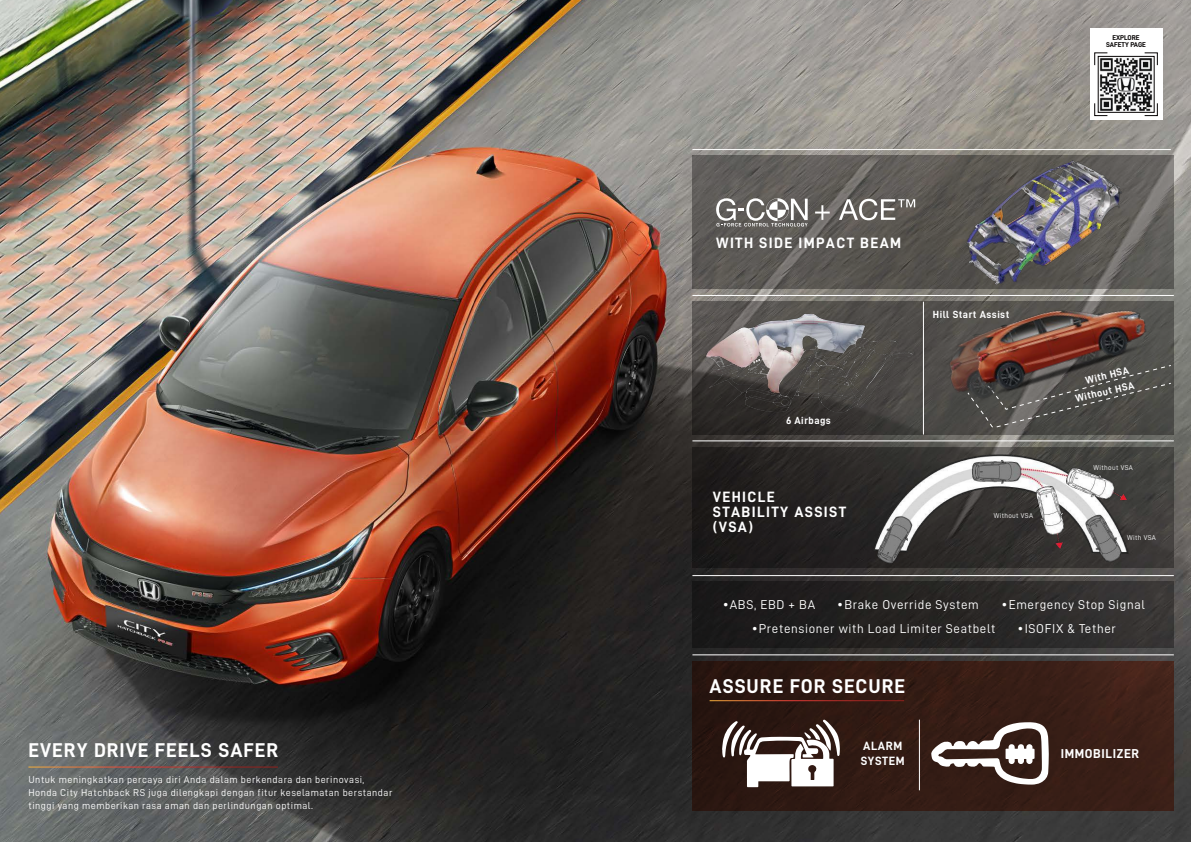
<style>
.page{position:relative;width:1191px;height:842px;background:#fff}
.page>*{position:absolute;margin:0;border:0;box-sizing:border-box;transform-origin:0 0}
.t1{font:20px "D DIN Bold";letter-spacing:.05em;color:#fff}
.t2{font:15px/15px "D DIN Bold";letter-spacing:.09em;color:#fff}
.t3{font:12.9px "D DIN Bold";letter-spacing:.05em;color:#fff}
.t4{font:12.8px "D DIN";letter-spacing:.05em;color:#fff}
.t5{font:12px/14.4px "D DIN Bold";letter-spacing:.05em;color:#fff}
.t6{font:10.4px "D DIN Bold";letter-spacing:.05em;color:#fff}
.t7{font:10px/13px "D DIN";letter-spacing:.05em;color:#fff}
.t8{font:7px "D DIN";letter-spacing:.05em;color:#fff}
.t9{font:7px/7px "D DIN Bold";letter-spacing:-.01em;color:#080505;text-align:center}
.s1{font-size:14.3px}
</style>
<div class="page">
<img style="left:0;top:0;width:1191px;height:842px">
<div style="left:1090px;top:29px;width:72px;height:91px;background:#fff"></div>
<img style="left:1097px;top:58px;width:55px;height:53px">
<div style="left:1098px;top:56px;width:56px;height:57px;border:1px solid #080505"></div>
<svg style="left:1094px;top:52px;width:14px;height:14px"></svg>
<svg style="left:1144px;top:103px;width:13px;height:13px"></svg>
<svg style="left:1144px;top:52px;width:13px;height:14px"></svg>
<svg style="left:1094px;top:103px;width:14px;height:13px"></svg>
<svg style="left:28px;top:767px;width:250px;height:1px"></svg>
<hr style="left:28px;top:766px;width:250px;height:1px;background:#fff">
<svg style="left:692px;top:156px;width:481px;height:133px;background:#5e5b57"></svg>
<div style="left:692px;top:661px;width:481px;height:150px;background:linear-gradient(to right,#27150f,#3f2219)"></div>
<svg style="left:716px;top:198px;width:91px;height:29px"></svg>
<svg style="left:815px;top:205px;width:14px;height:15px"></svg>
<svg style="left:839px;top:199px;width:76px;height:21px"></svg>
<hr style="left:692px;top:440px;width:481px;height:1px;background:#fff">
<hr style="left:692px;top:654px;width:481px;height:1px;background:#fff">
<hr style="left:692px;top:295px;width:481px;height:1px;background:#fff">
<hr style="left:692px;top:149px;width:478px;height:1px;background:#fff">
<hr style="left:692px;top:575px;width:481px;height:1px;background:#fff">
<svg style="left:931px;top:722px;width:117px;height:63px"></svg>
<svg style="left:722px;top:719px;width:118px;height:68px"></svg>
<hr style="left:919px;top:720px;width:1px;height:70px;background:#fff">
<svg style="left:709px;top:701px;width:195px;height:1px"></svg>
<hr style="left:709px;top:700px;width:195px;height:1px;background:#fff">
<svg style="left:692px;top:447px;width:481px;height:121px;background:#272524"></svg>
<img style="left:867px;top:448px;width:265px;height:119px">
<img style="left:697px;top:302px;width:212px;height:133px">
<div style="left:692px;top:581px;width:481px;height:67px;background:linear-gradient(to right,#161515,#383534)"></div>
<img style="left:926px;top:154px;width:241px;height:92px">
<img style="left:909px;top:246px;width:276px;height:205px">
<h1 class="t1" style="left:28px;top:739px;width:252px">EVERY DRIVE FEELS SAFER</h1>
<p class="t7" style="left:28px;top:773px;width:365px">Untuk meningkatkan percaya diri Anda dalam berkendara dan berinovasi,<br>Honda City Hatchback RS juga dilengkapi dengan fitur keselamatan berstandar tinggi yang memberikan rasa aman dan perlindungan optimal.</p>
<p class="t9" style="left:1106px;top:34px;width:41px">EXPLORE<br>SAFETY PAGE</p>
<h2 class="t2" style="left:716px;top:235px;width:187px">WITH SIDE IMPACT BEAM</h2>
<p class="t6" style="left:933px;top:309px;width:78px">Hill Start Assist</p>
<p class="t6" style="left:786px;top:415px;width:46px">6 Airbags</p>
<h2 class="t2" style="left:713px;top:489px;width:135px">VEHICLE<br>STABILITY ASSIST (VSA)</h2>
<p class="t8" style="left:993px;top:511px;width:41px">Without VSA</p>
<p class="t6" style="left:1084px;top:374px;width:46px;rotate:-13deg">With HSA</p>
<p class="t6" style="left:1074px;top:393px;width:61px;rotate:-13deg">Without HSA</p>
<p class="t8" style="left:1093px;top:464px;width:41px">Without VSA</p>
<p class="t8" style="left:1127px;top:533px;width:30px">With VSA</p>
<p class="t4" style="left:722px;top:597px;width:94px"><span class="s1">•</span>ABS, EBD + BA</p>
<p class="t4" style="left:837px;top:597px;width:143px"><span class="s1">•</span>Brake Override System</p>
<p class="t4" style="left:1001px;top:597px;width:145px"><span class="s1">•</span>Emergency Stop Signal</p>
<p class="t4" style="left:751px;top:622px;width:245px"><span class="s1">•</span>Pretensioner with Load Limiter Seatbelt</p>
<p class="t4" style="left:1017px;top:622px;width:100px"><span class="s1">•</span>ISOFIX &amp; Tether</p>
<h1 class="t1" style="left:709px;top:675px;width:197px">ASSURE FOR SECURE</h1>
<p class="t5" style="left:860px;top:739px;width:45px">ALARM<br>SYSTEM</p>
<p class="t3" style="left:1060px;top:746px;width:80px">IMMOBILIZER</p>
</div>
